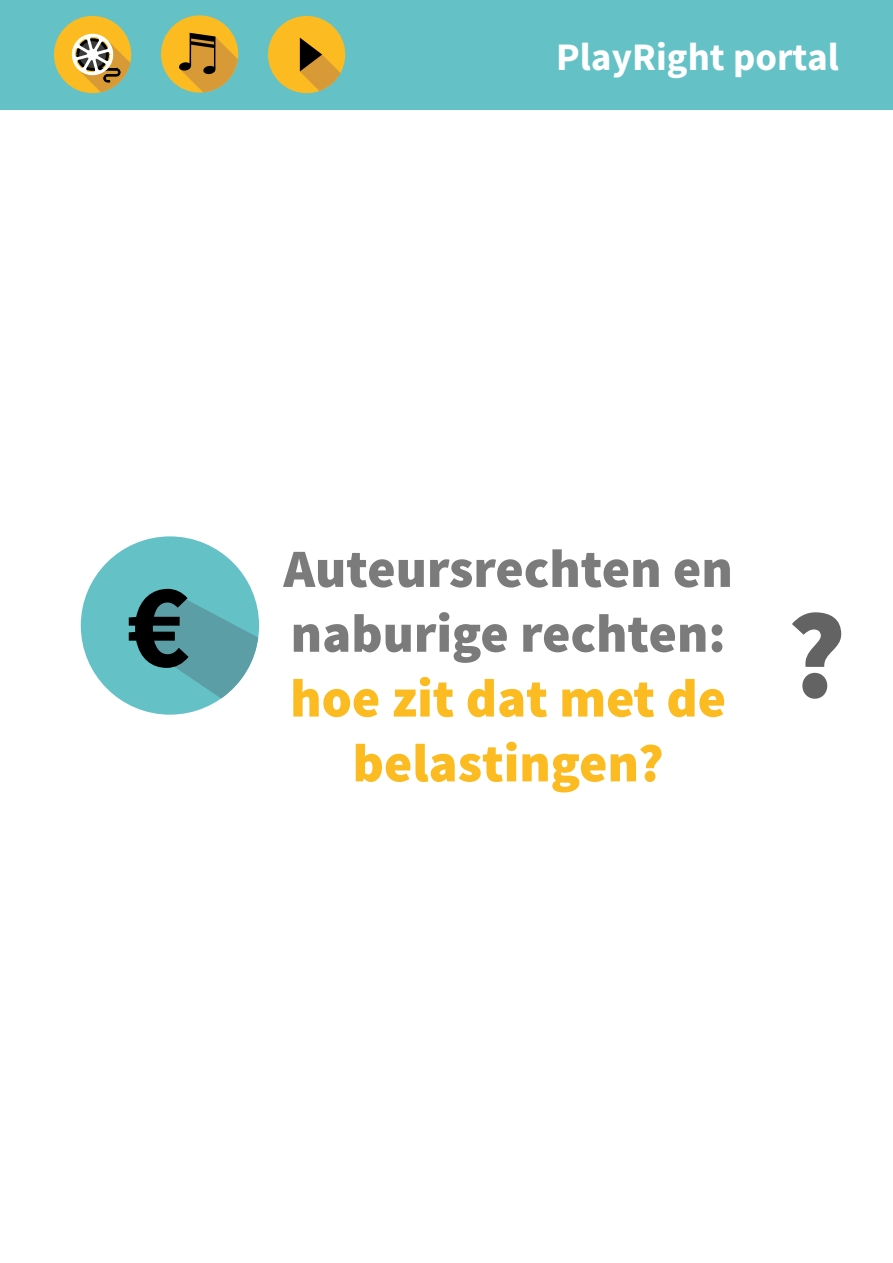
<style>
.page{position:relative;width:893px;height:1263px;background:#fff}
.page>*{position:absolute;margin:0;border:0;box-sizing:border-box;transform-origin:0 0}
.t1{font:900 124.5px "Source Sans Pro";color:#646363}
.t2{font:700 120px "Source Sans Pro";color:#000}
.t3{font:900 54px/64.8px "Source Sans Pro";color:#7c7b7b}
.t4{font:900 54px/64.8px "Source Sans Pro";color:#fbbb21;text-align:center}
.t5{font:700 39px "Source Sans Pro";color:#fff}
</style>
<div class="page">
<div style="left:0;top:0;width:893px;height:110px;background:#64c2c7"></div>
<div style="left:161px;top:15px;width:77px;height:78px;background:#fbbb21;border-radius:50%"></div>
<svg style="left:178px;top:31px;width:60px;height:61px"></svg>
<div style="left:54px;top:16px;width:77px;height:77px;background:#fbbb21;border-radius:50%"></div>
<svg style="left:69px;top:31px;width:61px;height:61px"></svg>
<div style="left:268px;top:16px;width:77px;height:77px;background:#fbbb21;border-radius:50%"></div>
<svg style="left:300px;top:38px;width:40px;height:53px"></svg>
<div style="left:81px;top:536px;width:178px;height:179px;background:#64c2c7;border-radius:50%"></div>
<svg style="left:135px;top:589px;width:123px;height:109px"></svg>
<p class="t5" style="left:556px;top:32px;width:284px">PlayRight portal</p>
<h2 class="t2" style="left:126px;top:550px;width:65px">€</h2>
<p class="t3" style="left:283px;top:539px;width:451px">Auteursrechten en naburige rechten:</p>
<p class="t4" style="left:290px;top:669px;width:437px">hoe zit dat met de belastingen?</p>
<h1 class="t1" style="left:787px;top:575px;width:61px">?</h1>
</div>
